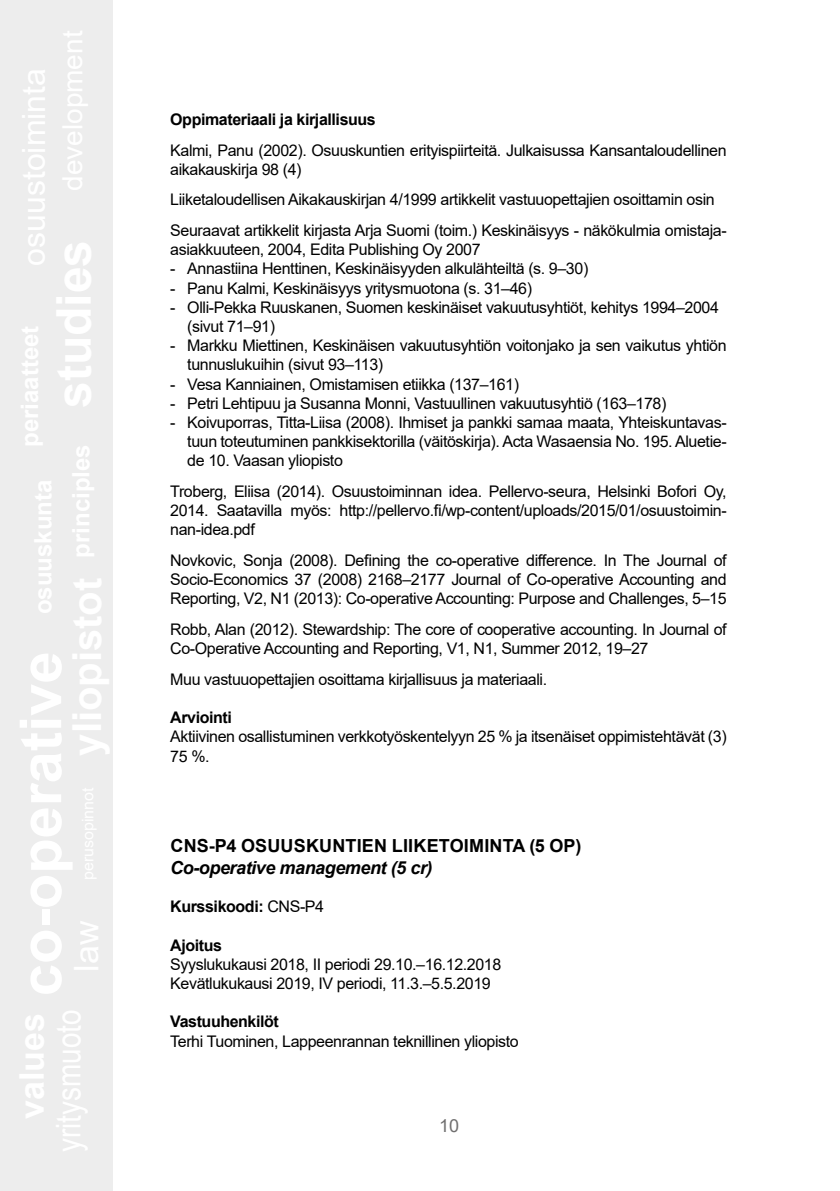
<style>
.page{position:relative;width:840px;height:1191px;background:#fff}
.page>*{position:absolute;margin:0;border:0;box-sizing:border-box;transform-origin:0 0}
.t1{font:700 18px "Arial";letter-spacing:.01em;color:#000}
.t2{font:italic 700 18px "Arial";letter-spacing:-.025em;color:#000}
.t3{font:18px "Arial";color:#706f6f}
.t4{font:16px/19.2px "Arial";letter-spacing:-.025em;color:#000}
.t5{font:700 16px "Arial";letter-spacing:-.025em;color:#000}
.s1{font-weight:400}
</style>
<div class="page">
<div style="left:0;top:0;width:112px;height:1191px;background:#ededed"></div>
<p class="t5" style="left:170px;top:108px;width:207px">Oppimateriaali ja kirjallisuus</p>
<p class="t4" style="left:170px;top:140px;width:557px">Kalmi, Panu (2002). Osuuskuntien erityispiirteitä. Julkaisussa Kansantaloudellinen aikakauskirja 98 (4)</p>
<p class="t4" style="left:170px;top:184px;width:557px;line-height:30.6px">Liiketaloudellisen Aikakauskirjan 4/1999 artikkelit vastuuopettajien osoittamin osin<br>Seuraavat artikkelit kirjasta Arja Suomi (toim.) Keskinäisyys - näkökulmia omistaja-</p>
<p class="t4" style="left:170px;top:240px;width:312px">asiakkuuteen, 2004, Edita Publishing Oy 2007</p>
<p class="t4" style="left:170px;top:259px;width:419px">- Annastiina Henttinen, Keskinäisyyden alkulähteiltä (s. 9–30)</p>
<p class="t4" style="left:170px;top:278px;width:363px">- Panu Kalmi, Keskinäisyys yritysmuotona (s. 31–46)</p>
<p class="t4" style="left:187px;top:297px;width:533px;text-indent:-17px">- Olli-Pekka Ruuskanen, Suomen keskinäiset vakuutusyhtiöt, kehitys 1994–2004 (sivut 71–91)</p>
<p class="t4" style="left:187px;top:336px;width:540px;text-indent:-17px">- Markku Miettinen, Keskinäisen vakuutusyhtiön voitonjako ja sen vaikutus yhtiön tunnuslukuihin (sivut 93–113)</p>
<p class="t4" style="left:170px;top:374px;width:350px">- Vesa Kanniainen, Omistamisen etiikka (137–161)</p>
<p class="t4" style="left:170px;top:393px;width:497px">- Petri Lehtipuu ja Susanna Monni, Vastuullinen vakuutusyhtiö (163–178)</p>
<p class="t4" style="left:187px;top:413px;width:540px;text-align:justify;text-indent:-17px">- Koivuporras, Titta-Liisa (2008). Ihmiset ja pankki samaa maata, Yhteiskuntavas&shy;tuun toteutuminen pankkisektorilla (väitöskirja). Acta Wasaensia No. 195. Aluetie&shy;de 10. Vaasan yliopisto</p>
<p class="t4" style="left:170px;top:481px;width:557px;text-align:justify">Troberg, Eliisa (2014). Osuustoiminnan idea. Pellervo-seura, Helsinki Bofori Oy, 2014. Saatavilla myös: http://pellervo.fi/wp-content/uploads/2015/01/osuustoimin&shy;nan-idea.pdf</p>
<p class="t4" style="left:170px;top:550px;width:557px;text-align:justify">Novkovic, Sonja (2008). Defining the co-operative difference. In The Journal of Socio-Economics 37 (2008) 2168–2177 Journal of Co-operative Accounting and Reporting, V2, N1 (2013): Co-operative Accounting: Purpose and Challenges, 5–15</p>
<p class="t4" style="left:170px;top:619px;width:557px">Robb, Alan (2012). Stewardship: The core of cooperative accounting. In Journal of<br>Co-Operative Accounting and Reporting, V1, N1, Summer 2012, 19–27</p>
<p class="t4" style="left:170px;top:669px;width:378px">Muu vastuuopettajien osoittama kirjallisuus ja materiaali.</p>
<p class="t5" style="left:170px;top:706px;width:63px">Arviointi</p>
<p class="t4" style="left:170px;top:727px;width:557px">Aktiivinen osallistuminen verkkotyöskentelyyn 25 % ja itsenäiset oppimistehtävät (3)<br>75 %.</p>
<p class="t1" style="left:170px;top:833px;width:412px">CNS-P4 OSUUSKUNTIEN LIIKETOIMINTA (5 OP)</p>
<p class="t2" style="left:170px;top:855px;width:264px">Co-operative management (5 cr)</p>
<p class="t5" style="left:170px;top:895px;width:155px">Kurssikoodi: <span class="s1">CNS-P4</span></p>
<p class="t5" style="left:170px;top:933px;width:53px">Ajoitus</p>
<p class="t4" style="left:170px;top:954px;width:332px">Syyslukukausi 2018, II periodi 29.10.–16.12.2018<br>Kevätlukukausi 2019, IV periodi, 11.3.–5.5.2019</p>
<p class="t5" style="left:170px;top:1010px;width:110px">Vastuuhenkilöt</p>
<p class="t4" style="left:170px;top:1031px;width:350px">Terhi Tuominen, Lappeenrannan teknillinen yliopisto</p>
<p class="t3" style="left:439px;top:1113px;width:22px">10</p>
</div>
